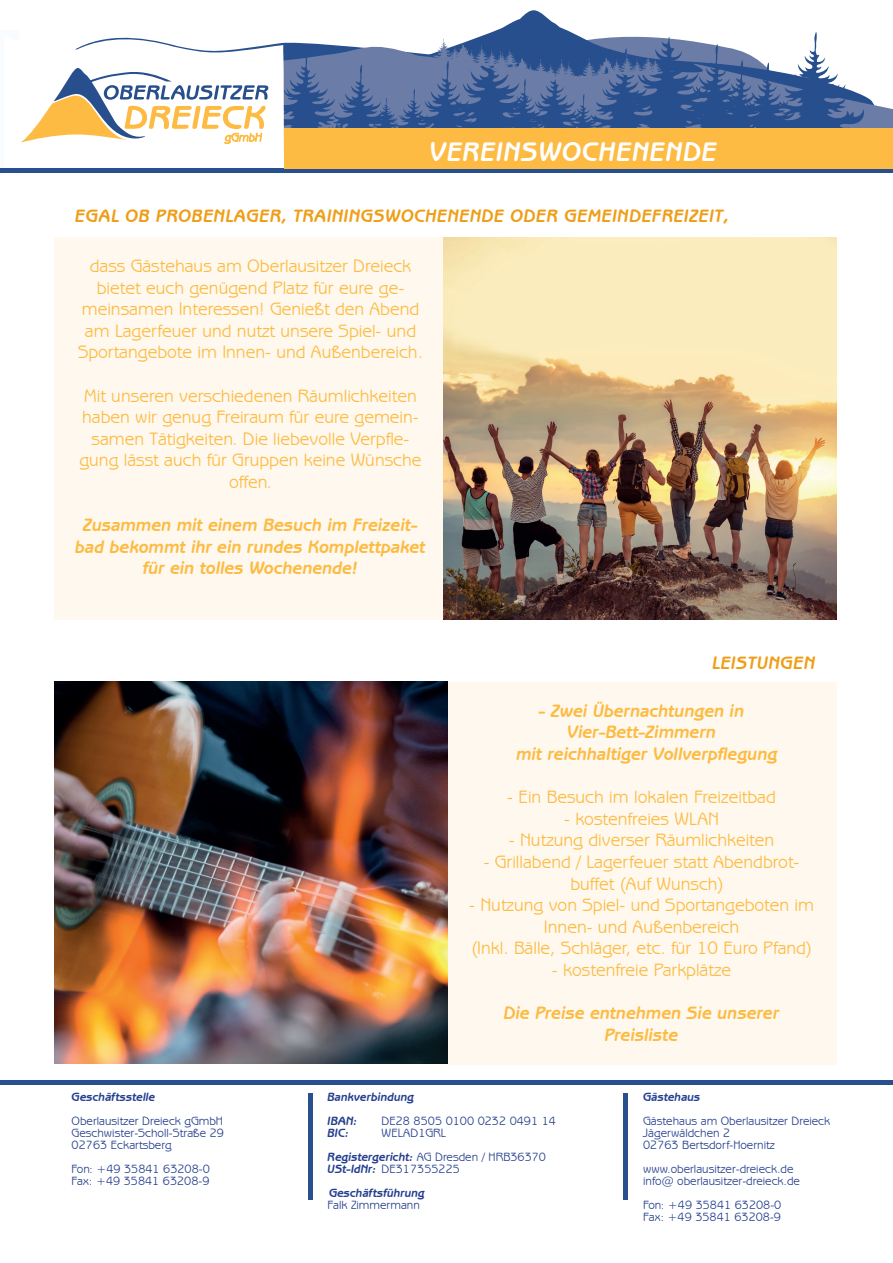
<style>
.page{position:relative;width:893px;height:1263px;background:#fff}
.page>*{position:absolute;margin:0;border:0;box-sizing:border-box;transform-origin:0 0}
.t1{font:italic 700 27px "Benguiat Gothic IT Cby BT";letter-spacing:.025em;color:#fff}
.t2{font:18px/21.6px "Benguiat Gothic IT Cby BT";color:#fdbb43;text-align:center}
.t3{font:italic 700 18px/21.6px "Benguiat Gothic IT Cby BT";color:#fdbb43;text-align:center}
.t4{font:italic 700 18px "Benguiat Gothic IT Cby BT";letter-spacing:.025em;color:#ee9e18}
.t5{font:12px/12px "Benguiat Gothic IT Cby BT";color:#253f8e}
.t6{font:italic 700 12px/24px "Benguiat Gothic IT Cby BT";color:#253f8e}
.s1{font-weight:700;font-style:italic}
.s2{font-weight:400;font-style:normal}
</style>
<div class="page">
<svg style="left:497px;top:10px;width:69px;height:20px"></svg>
<svg style="left:866px;top:97px;width:27px;height:31px"></svg>
<hr style="left:1px;top:1080px;width:892px;height:4px;background:#28508e">
<svg style="left:21px;top:30px;width:845px;height:115px"></svg>
<div style="left:0;top:168px;width:893px;height:5px;background:#28508e"></div>
<div style="left:284px;top:128px;width:609px;height:40px;background:#fdbb43"></div>
<div style="left:308px;top:1093px;width:5px;height:106px;background:#28508e"></div>
<hr style="left:624px;top:1093px;width:4px;height:106px;background:#28508e">
<div style="left:54px;top:237px;width:390px;height:383px;background:#fef8ee"></div>
<div style="left:447px;top:682px;width:390px;height:382px;background:#fef8ee"></div>
<img style="left:444px;top:237px;width:393px;height:383px">
<img style="left:54px;top:681px;width:393px;height:383px">
<h1 class="t1" style="left:429px;top:135px;width:289px">VEREINSWOCHENENDE</h1>
<p class="t4" style="left:75px;top:204px;width:655px">EGAL OB PROBENLAGER, TRAININGSWOCHENENDE ODER GEMEINDEFREIZEIT,</p>
<p class="t2" style="left:78px;top:255px;width:346px">dass Gästehaus am Oberlausitzer Dreieck bietet euch genügend Platz für eure ge&shy;meinsamen Interessen! Genießt den Abend am Lagerfeuer und nutzt unsere Spiel- und Sportangebote im Innen- und Außenbereich.</p>
<p class="t2" style="left:79px;top:384px;width:344px">Mit unseren verschiedenen Räumlichkeiten haben wir genug Freiraum für eure gemein&shy;samen Tätigkeiten. Die liebevolle Verpfle&shy;gung lässt auch für Gruppen keine Wünsche offen.</p>
<p class="t3" style="left:75px;top:514px;width:352px">Zusammen mit einem Besuch im Freizeit&shy;bad bekommt ihr ein rundes Komplettpaket für ein tolles Wochenende!</p>
<p class="t6" style="left:72px;top:1084px;width:85px">Geschäftsstelle</p>
<p class="t5" style="left:72px;top:1114px;width:154px;text-align:justify">Oberlausitzer Dreieck gGmbH Geschwister-Scholl-Straße 29<br>02763 Eckartsberg</p>
<p class="t5" style="left:72px;top:1162px;width:140px">Fon: +49 35841 63208-0<br>Fax: +49 35841 63208-9</p>
<p class="t4" style="left:712px;top:651px;width:105px">LEISTUNGEN</p>
<p class="t3" style="left:539px;top:699px;width:207px">- Zwei Übernachtungen in</p>
<p class="t3" style="left:567px;top:721px;width:151px">Vier-Bett-Zimmern</p>
<p class="t3" style="left:516px;top:742px;width:263px">mit reichhaltiger Vollverpflegung</p>
<p class="t2" style="left:507px;top:786px;width:270px">- Ein Besuch im lokalen Freizeitbad</p>
<p class="t2" style="left:564px;top:807px;width:156px">- kostenfreies WLAN</p>
<p class="t2" style="left:509px;top:829px;width:267px">- Nutzung diverser Räumlichkeiten</p>
<p class="t2" style="left:484px;top:850px;width:317px">- Grillabend / Lagerfeuer statt Abendbrot&shy;buffet (Auf Wunsch)</p>
<p class="t2" style="left:469px;top:894px;width:346px">- Nutzung von Spiel- und Sportangeboten im<br>Innen- und Außenbereich<br>(Inkl. Bälle, Schläger, etc. für 10 Euro Pfand)</p>
<p class="t2" style="left:552px;top:958px;width:181px">- kostenfreie Parkplätze</p>
<p class="t3" style="left:504px;top:1002px;width:277px">Die Preise entnehmen Sie unserer<br>Preisliste</p>
<p class="t6" style="left:328px;top:1084px;width:88px">Bankverbindung<br>IBAN:</p>
<p class="t5" style="left:382px;top:1114px;width:176px">DE28 8505 0100 0232 0491 14</p>
<p class="t5" style="left:328px;top:1120px;width:220px;line-height:24px;text-indent:54px">WELAD1GRL<br><span class="s1">Registergericht:</span> AG Dresden / HRB36370</p>
<p class="t6" style="left:328px;top:1156px;width:134px">USt-IdNr: <span class="s2">DE317355225<br></span>Geschäftsführung</p>
<p class="t5" style="left:328px;top:1198px;width:94px">Falk Zimmermann</p>
<p class="t6" style="left:328px;top:1120px;width:23px">BIC:</p>
<p class="t6" style="left:643px;top:1084px;width:59px">Gästehaus</p>
<p class="t5" style="left:643px;top:1114px;width:189px">Gästehaus am Oberlausitzer Dreieck<br>Jägerwäldchen 2<br>02763 Bertsdorf-Hoernitz</p>
<p class="t5" style="left:643px;top:1162px;width:158px">www.oberlausitzer-dreieck.de info@ oberlausitzer-dreieck.de</p>
<p class="t5" style="left:643px;top:1198px;width:140px">Fon: +49 35841 63208-0<br>Fax: +49 35841 63208-9</p>
</div>
